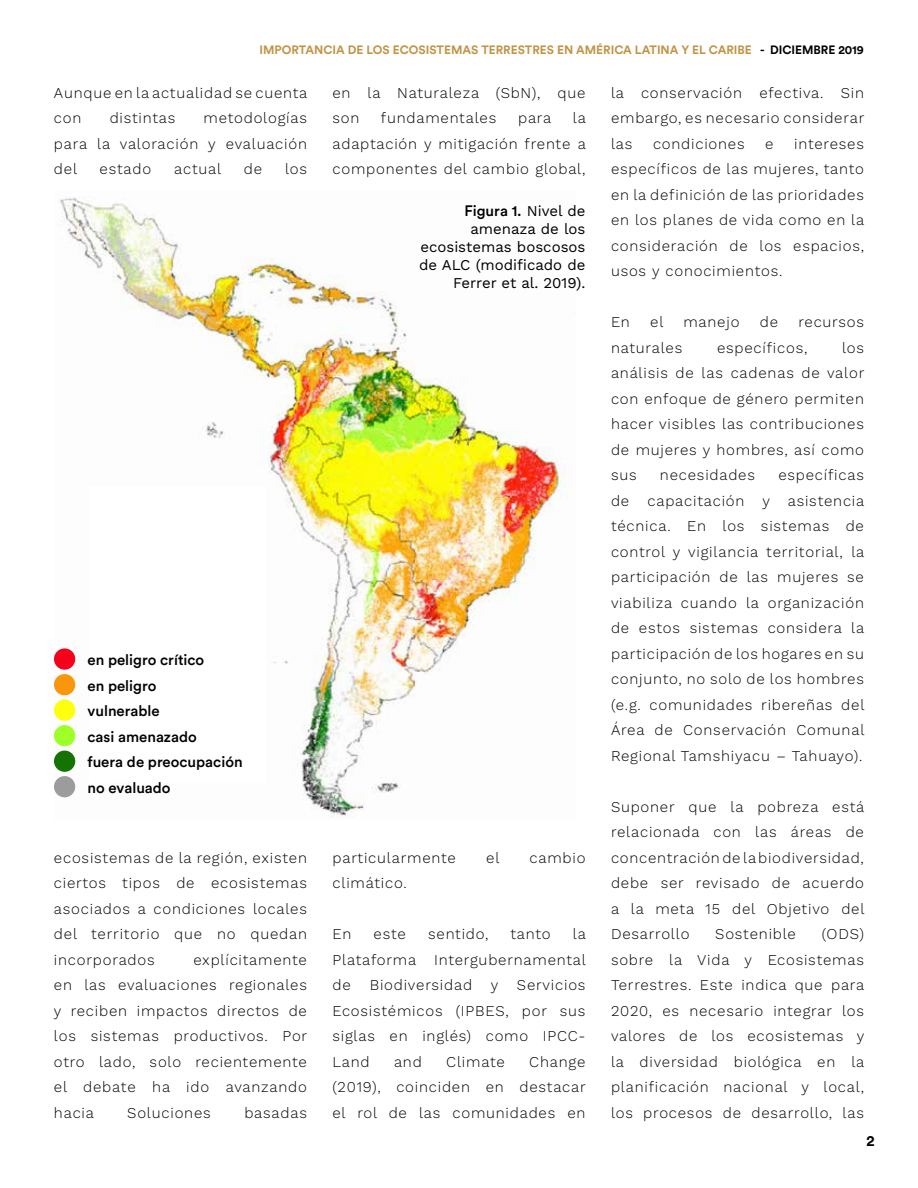
<style>
.page{position:relative;width:918px;height:1188px;background:#fff}
.page>*{position:absolute;margin:0;border:0;box-sizing:border-box;transform-origin:0 0}
.t1{font:300 15px/25.5px "Work Sans";letter-spacing:.055em;color:#000;text-align:justify}
.t2{font:500 15px/25.5px "Circular Std";color:#000}
.t3{font:15px/18px "Work Sans";color:#000;text-align:right}
.t4{font:700 15px "Circular Std";color:#000}
.t5{font:700 12px "Circular Std";color:#c19446}
.s1{color:#020203}
.s2{font-family:"Work Sans";font-weight:400}
</style>
<div class="page">
<img style="left:54px;top:197px;width:514px;height:621px">
<div style="left:89px;top:486px;width:177px;height:296px;background:#fff"></div>
<div style="left:54px;top:648px;width:21px;height:22px;background:#f4011b;border-radius:50%"></div>
<div style="left:54px;top:674px;width:21px;height:21px;background:#f9960b;border-radius:50%"></div>
<div style="left:54px;top:700px;width:21px;height:21px;background:#feff0d;border-radius:50%"></div>
<div style="left:54px;top:725px;width:21px;height:21px;background:#9fff29;border-radius:50%"></div>
<div style="left:54px;top:751px;width:21px;height:21px;background:#157205;border-radius:50%"></div>
<div style="left:54px;top:776px;width:21px;height:21px;background:#9c9c9c;border-radius:50%"></div>
<p class="t5" style="left:259px;top:42px;width:606px">IMPORTANCIA DE LOS ECOSISTEMAS TERRESTRES EN AMÉRICA LATINA Y EL CARIBE <span class="s1">- DICIEMBRE 2019</span></p>
<p class="t1" style="left:54px;top:79px;width:255px">Aunque en la actualidad se cuenta con</p>
<p class="t1" style="left:54px;top:105px;width:255px;text-indent:150px">metodologías para la valoración y evaluación del</p>
<p class="t1" style="left:110px;top:105px;width:67px">distintas</p>
<p class="t1" style="left:100px;top:156px;width:53px">estado</p>
<p class="t1" style="left:174px;top:156px;width:49px">actual</p>
<p class="t1" style="left:244px;top:156px;width:20px">de</p>
<p class="t1" style="left:285px;top:156px;width:23px">los</p>
<p class="t2" style="left:87px;top:647px;width:157px">en peligro crítico<br>en peligro<br>vulnerable<br>casi amenazado<br>fuera de preocupación no evaluado</p>
<p class="t1" style="left:54px;top:844px;width:255px">ecosistemas de la región, existen ciertos tipos de ecosistemas asociados a condiciones locales del territorio que no quedan incorporados</p>
<p class="t1" style="left:54px;top:946px;width:255px;text-indent:139px">explícitamente en las evaluaciones regionales y reciben impactos directos de los sistemas productivos. Por otro lado, solo recientemente el debate ha ido avanzando hacia</p>
<p class="t1" style="left:127px;top:1099px;width:85px">Soluciones</p>
<p class="t1" style="left:244px;top:1099px;width:64px">basadas</p>
<p class="t1" style="left:332px;top:79px;width:255px">en la Naturaleza (SbN), que son</p>
<p class="t1" style="left:381px;top:105px;width:117px">fundamentales</p>
<p class="t1" style="left:518px;top:105px;width:35px">para</p>
<p class="t1" style="left:332px;top:105px;width:255px;text-indent:240px">la adaptación y mitigación frente a componentes del cambio global,</p>
<p class="t2" style="left:465px;top:198px;width:122px">Figura 1. <span class="s2">Nivel de</span></p>
<p class="t3" style="left:419px;top:220px;width:168px">amenaza de los ecosistemas boscosos de ALC (modificado de<br>Ferrer et al. 2019).</p>
<p class="t1" style="left:332px;top:844px;width:125px">particularmente</p>
<p class="t1" style="left:486px;top:844px;width:15px">el</p>
<p class="t1" style="left:530px;top:844px;width:57px">cambio</p>
<p class="t1" style="left:332px;top:870px;width:76px">climático.</p>
<p class="t1" style="left:332px;top:921px;width:255px;text-indent:240px">la Plataforma Intergubernamental de</p>
<p class="t1" style="left:332px;top:921px;width:20px">En</p>
<p class="t1" style="left:374px;top:921px;width:34px">este</p>
<p class="t1" style="left:428px;top:921px;width:62px">sentido,</p>
<p class="t1" style="left:510px;top:921px;width:42px">tanto</p>
<p class="t1" style="left:332px;top:972px;width:255px;text-indent:37px">Biodiversidad y Servicios Ecosistémicos (IPBES, por sus siglas en inglés) como IPCC-Land</p>
<p class="t1" style="left:332px;top:1048px;width:255px;text-indent:197px">Change (2019), coinciden en destacar el rol de las comunidades en</p>
<p class="t1" style="left:394px;top:1048px;width:29px">and</p>
<p class="t1" style="left:446px;top:1048px;width:60px">Climate</p>
<p class="t1" style="left:611px;top:79px;width:255px">la conservación efectiva. Sin embargo, es necesario considerar las</p>
<p class="t1" style="left:653px;top:130px;width:93px">condiciones</p>
<p class="t1" style="left:765px;top:130px;width:10px">e</p>
<p class="t1" style="left:611px;top:130px;width:255px;text-indent:183px">intereses específicos de las mujeres, tanto en la definición de las prioridades en los planes de vida como en la consideración de los espacios, usos y conocimientos.</p>
<p class="t1" style="left:611px;top:309px;width:20px">En</p>
<p class="t1" style="left:650px;top:309px;width:15px">el</p>
<p class="t1" style="left:683px;top:309px;width:58px">manejo</p>
<p class="t1" style="left:760px;top:309px;width:20px">de</p>
<p class="t1" style="left:798px;top:309px;width:67px">recursos</p>
<p class="t1" style="left:611px;top:334px;width:73px">naturales</p>
<p class="t1" style="left:717px;top:334px;width:92px">específicos,</p>
<p class="t1" style="left:611px;top:334px;width:255px;text-indent:231px">los análisis de las cadenas de valor con enfoque de género permiten hacer visibles las contribuciones de mujeres y hombres, así como sus</p>
<p class="t1" style="left:611px;top:462px;width:255px;text-indent:167px">específicas de capacitación y asistencia técnica. En los sistemas de control y vigilancia territorial, la participación de las mujeres se viabiliza cuando la organización de estos sistemas considera la participación de los hogares en su conjunto, no solo de los hombres (e.g. comunidades ribereñas del Área de Conservación Comunal Regional Tamshiyacu – Tahuayo).</p>
<p class="t1" style="left:611px;top:793px;width:255px">Suponer que la pobreza está relacionada con las áreas de concentración de la biodiversidad, debe ser revisado de acuerdo a la meta 15 del Objetivo del Desarrollo</p>
<p class="t1" style="left:660px;top:462px;width:97px">necesidades</p>
<p class="t1" style="left:611px;top:921px;width:255px;text-indent:211px">(ODS) sobre la Vida y Ecosistemas Terrestres. Este indica que para 2020, es necesario integrar los valores de los ecosistemas y la diversidad biológica en la planificación nacional y local, los procesos de desarrollo, las</p>
<p class="t1" style="left:715px;top:921px;width:82px">Sostenible</p>
<p class="t4" style="left:866px;top:1131px;width:10px">2</p>
</div>
